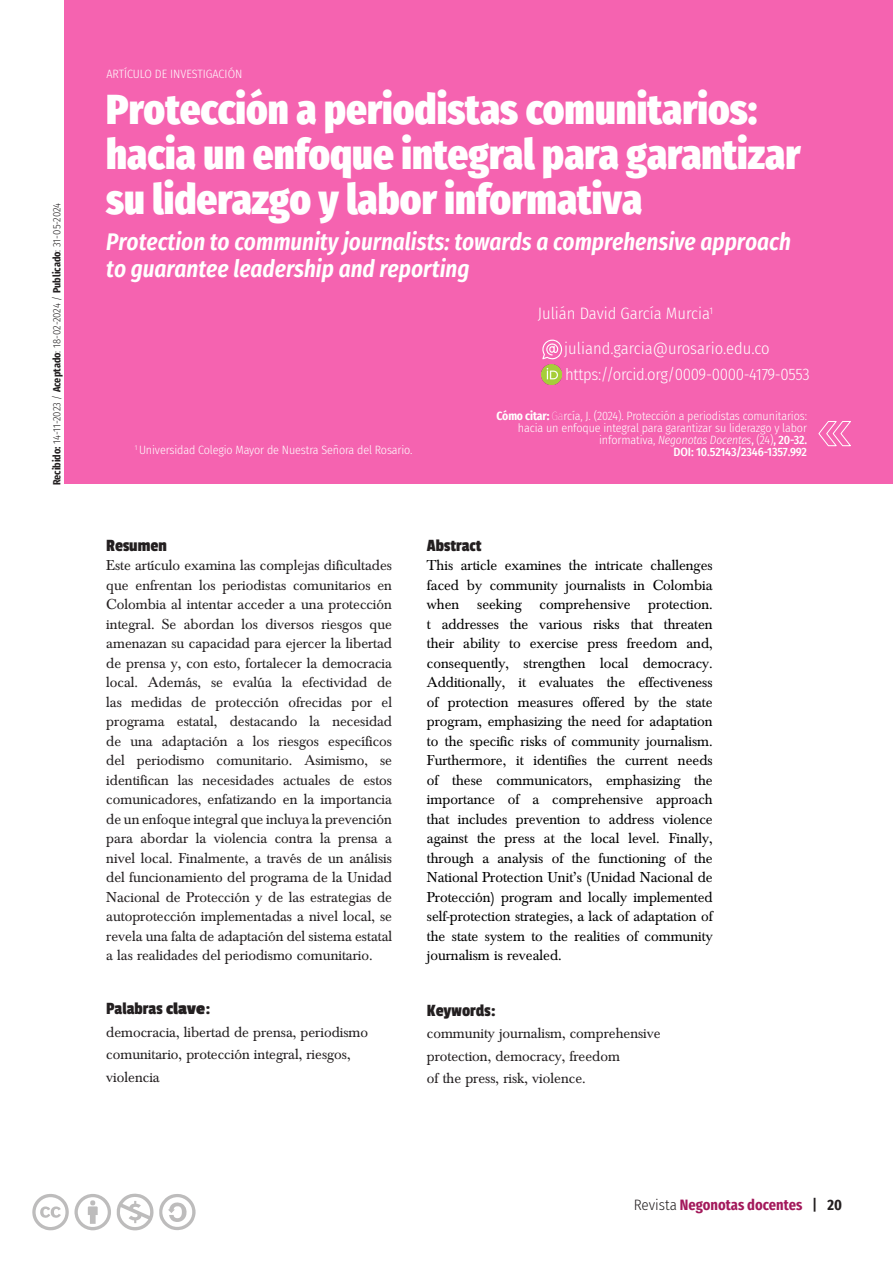
<style>
.page{position:relative;width:893px;height:1263px;background:#fff}
.page>*{position:absolute;margin:0;border:0;box-sizing:border-box;transform-origin:0 0}
.T1{font:800 42px/45px "Fira Sans Condensed";color:#fff}
.T1_ENG{font:italic 600 24px/27px "Fira Sans Condensed";color:#fff}
.T2{font:18px "Passion One";color:#231f20}
.T2-2{font:300 16.5px "Fira Sans Condensed";letter-spacing:-.02em;color:#fff}
.T2-3{font:300 16.5px "Fira Sans Condensed";color:#fff}
.Nombre_autores{font:300 16.5px "Fira Sans Condensed";color:#fff}
.C1{font:15px/19.5px "Baskerville";color:#231f20;text-align:justify}
.C1-2{font:15px/19.5px "Baskerville";color:#000;text-align:justify}
.T2-4{font:15px "Baskerville";color:#231f20}
.t1{font:700 15px "Fira Sans Condensed";color:#a3195b}
.t2{font:300 12px "Fira Sans Condensed";letter-spacing:-.01em;color:#fff}
.t3{font:italic 300 12px "Fira Sans Condensed";letter-spacing:-.01em;color:#fff}
.t4{font:500 12px "Fira Sans Condensed";letter-spacing:-.01em;color:#fff}
.t5{font:300 10.5px "Fira Sans Condensed";letter-spacing:-.01em;color:#231f20}
.s1{font-weight:700}
.s2{font-weight:100}
.s3{font-style:normal}
.s4{font-weight:400;font-style:normal}
.s5{font-weight:500;font-style:normal}
.s6{font-weight:300;color:#231f20}
.s7{font-weight:500;color:#231f20}
.s8{color:#231f20}
</style>
<div class="page">
<div style="left:65px;top:0;width:828px;height:484px;background:#f563b0"></div>
<svg style="left:818px;top:421px;width:33px;height:25px"></svg>
<svg style="left:32px;top:1194px;width:79px;height:36px"></svg>
<svg style="left:117px;top:1193px;width:79px;height:37px"></svg>
<svg style="left:542px;top:340px;width:21px;height:20px"></svg>
<img style="left:542px;top:365px;width:20px;height:20px">
<p class="t5" style="left:49px;top:485px;width:284px;rotate:-90deg"><span class="s1">Recibido:</span> 14-11-2023 / <span class="s1">Aceptado</span>: 18-02-2024 / <span class="s1">Publicado</span>: 31-05-2024</p>
<p class="t2" style="left:106px;top:65px;width:138px">ARTÍCULO DE INVESTIGACIÓN</p>
<p class="T1" style="left:106px;top:83px;width:696px">Protección a periodistas comunitarios: hacia un enfoque integral para garantizar su liderazgo y labor informativa</p>
<p class="T1_ENG" style="left:106px;top:228px;width:686px">Protection to community journalists: towards a comprehensive approach to guarantee leadership and reporting</p>
<p class="Nombre_autores" style="left:538px;top:302px;width:177px">Julián David García Murcia<sup>1</sup></p>
<p class="t2" style="left:135px;top:441px;width:279px"><sup>1</sup> Universidad Colegio Mayor de Nuestra Señora del Rosario.</p>
<p class="T2-3" style="left:564px;top:336px;width:207px">juliand.garcia@urosario.edu.co</p>
<p class="T2-2" style="left:565px;top:363px;width:246px">https://orcid.org/0009-0000-4179-0553</p>
<p class="t2" style="left:496px;top:407px;width:312px"><span class="s1">Cómo citar:</span> <span class="s2">Ga</span>rcía, J. (2024). Protección a periodistas comunitarios:</p>
<p class="t2" style="left:518px;top:419px;width:291px">hacia un enfoque integral para garantizar su liderazgo y labor</p>
<p class="t3" style="left:599px;top:431px;width:209px"><span class="s3">informativa,</span> Negonotas Docentes<span class="s4">,</span> <span class="s3">(24)</span><span class="s5">, 20-32.</span></p>
<p class="t4" style="left:674px;top:442px;width:135px">DOI: 10.52143/2346-1357.992</p>
<p class="T2" style="left:106px;top:536px;width:62px">Resumen</p>
<p class="C1" style="left:106px;top:556px;width:287px">Este artículo examina las complejas dificultades que enfrentan los periodistas comunitarios en Colombia al intentar acceder a una protección integral. Se abordan los diversos riesgos que amenazan su capacidad para ejercer la libertad de prensa y, con esto, fortalecer la democracia local. Además, se evalúa la efectividad de las medidas de protección ofrecidas por el programa estatal, destacando la necesidad de una adaptación a los riesgos específicos del periodismo comunitario. Asimismo, se identifican las necesidades actuales de estos comunicadores, enfatizando en la importancia de un enfoque integral que incluya la prevención para abordar la violencia contra la prensa a nivel local. Finalmente, a través de un análisis del funcionamiento del programa de la Unidad Nacional de Protección y de las estrategias de autoprotección implementadas a nivel local, se revela una falta de adaptación del sistema estatal a las realidades del periodismo comunitario.</p>
<p class="T2" style="left:106px;top:999px;width:106px">Palabras <span class="s1">clave</span>:</p>
<p class="T2-4" style="left:106px;top:1024px;width:263px">democracia, libertad de prensa, periodismo</p>
<p class="T2-4" style="left:106px;top:1046px;width:246px">comunitario, protección integral, riesgos,</p>
<p class="T2-4" style="left:106px;top:1069px;width:55px">violencia</p>
<p class="T2" style="left:427px;top:536px;width:56px">Abstract</p>
<p class="C1-2" style="left:427px;top:556px;width:287px">This article examines the intricate challenges faced by community journalists in Colombia when seeking comprehensive protection. t addresses the various risks that threaten their ability to exercise press freedom and, consequently, strengthen local democracy.<br>Additionally, it evaluates the effectiveness of protection measures offered by the state program, emphasizing the need for adaptation to the specific risks of community journalism.<br>Furthermore, it identifies the current needs of these communicators, emphasizing the importance of a comprehensive approach that includes prevention to address violence against the press at the local level. Finally, through a analysis of the functioning of the National Protection Unit’s (Unidad Nacional de Protección) program and locally implemented self-protection strategies, a lack of adaptation of the state system to the realities of community journalism is revealed.</p>
<p class="T2" style="left:427px;top:1001px;width:71px">Keywords:</p>
<p class="T2-4" style="left:427px;top:1025px;width:235px">community journalism, comprehensive</p>
<p class="T2-4" style="left:427px;top:1048px;width:195px">protection, democracy, freedom</p>
<p class="T2-4" style="left:427px;top:1070px;width:160px">of the press, risk, violence.</p>
<p class="t1" style="left:634px;top:1191px;width:210px"><span class="s6">Revista</span> Negonotas docentes <span class="s7">|</span> <span class="s8">20</span></p>
</div>
